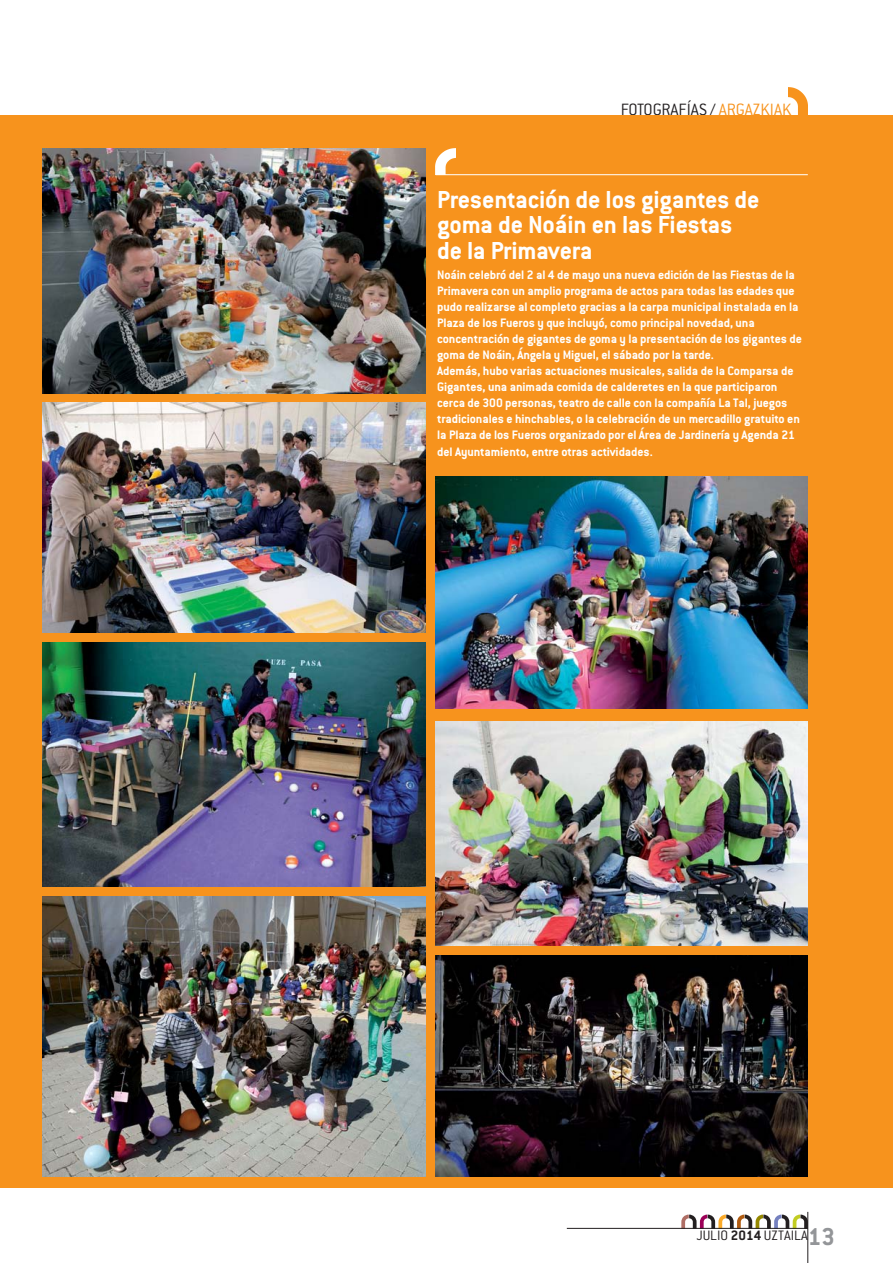
<style>
.page{position:relative;width:893px;height:1263px;background:#fff}
.page>*{position:absolute;margin:0;border:0;box-sizing:border-box;transform-origin:0 0}
.t1{font:700 27px/25.5px "Conduit ITC";letter-spacing:-.005em;color:#fff}
.t2{font:300 18px "Conduit ITC";color:#231f20}
.t3{font:300 15px "Conduit ITC";color:#231f20}
.t4{font:700 13.5px/16px "Conduit ITC";letter-spacing:-.005em;color:#fff}
.s1{color:#f7931d}
.s2{font-weight:700}
.s3{font-weight:700;font-size:26.85px;color:#939598}
</style>
<div class="page">
<hr style="left:807px;top:1212px;width:1px;height:51px;background:#231f20">
<svg style="left:681px;top:1215px;width:127px;height:13px"></svg>
<hr style="left:567px;top:1228px;width:241px;height:1px;background:#231f20">
<img style="left:788px;top:87px;width:20px;height:29px">
<div style="left:0;top:116px;width:892px;height:1072px;background:#f7931d"></div>
<img style="left:42px;top:149px;width:383px;height:245px">
<img style="left:42px;top:403px;width:383px;height:229px">
<img style="left:436px;top:955px;width:372px;height:222px">
<img style="left:436px;top:722px;width:372px;height:223px">
<img style="left:436px;top:477px;width:372px;height:232px">
<img style="left:42px;top:897px;width:383px;height:280px">
<img style="left:42px;top:642px;width:383px;height:244px">
<img style="left:436px;top:148px;width:19px;height:26px">
<hr style="left:436px;top:174px;width:372px;height:1px;background:#fff">
<h2 class="t2" style="left:621px;top:104px;width:172px">FOTOGRAFÍAS / <span class="s1">ARGAZKIAK</span></h2>
<h1 class="t1" style="left:437px;top:189px;width:324px">Presentación de los gigantes de goma de Noáin en las Fiestas de la Primavera</h1>
<p class="t4" style="left:437px;top:268px;width:366px">Noáin celebró del 2 al 4 de mayo una nueva edición de las Fiestas de la Primavera con un amplio programa de actos para todas las edades que pudo realizarse al completo gracias a la carpa municipal instalada en la Plaza de los Fueros y que incluyó, como principal novedad, una concentración de gigantes de goma y la presentación de los gigantes de goma de Noáin, Ángela y Miguel, el sábado por la tarde.<br>Además, hubo varias actuaciones musicales, salida de la Comparsa de Gigantes, una animada comida de calderetes en la que participaron cerca de 300 personas, teatro de calle con la compañía La Tal, juegos tradicionales e hinchables, o la celebración de un mercadillo gratuito en la Plaza de los Fueros organizado por el Área de Jardinería y Agenda 21 del Ayuntamiento, entre otras actividades.</p>
<p class="t3" style="left:696px;top:1231px;width:140px">JULIO <span class="s2">2014</span> UZTAILA<span class="s3">13</span></p>
</div>
